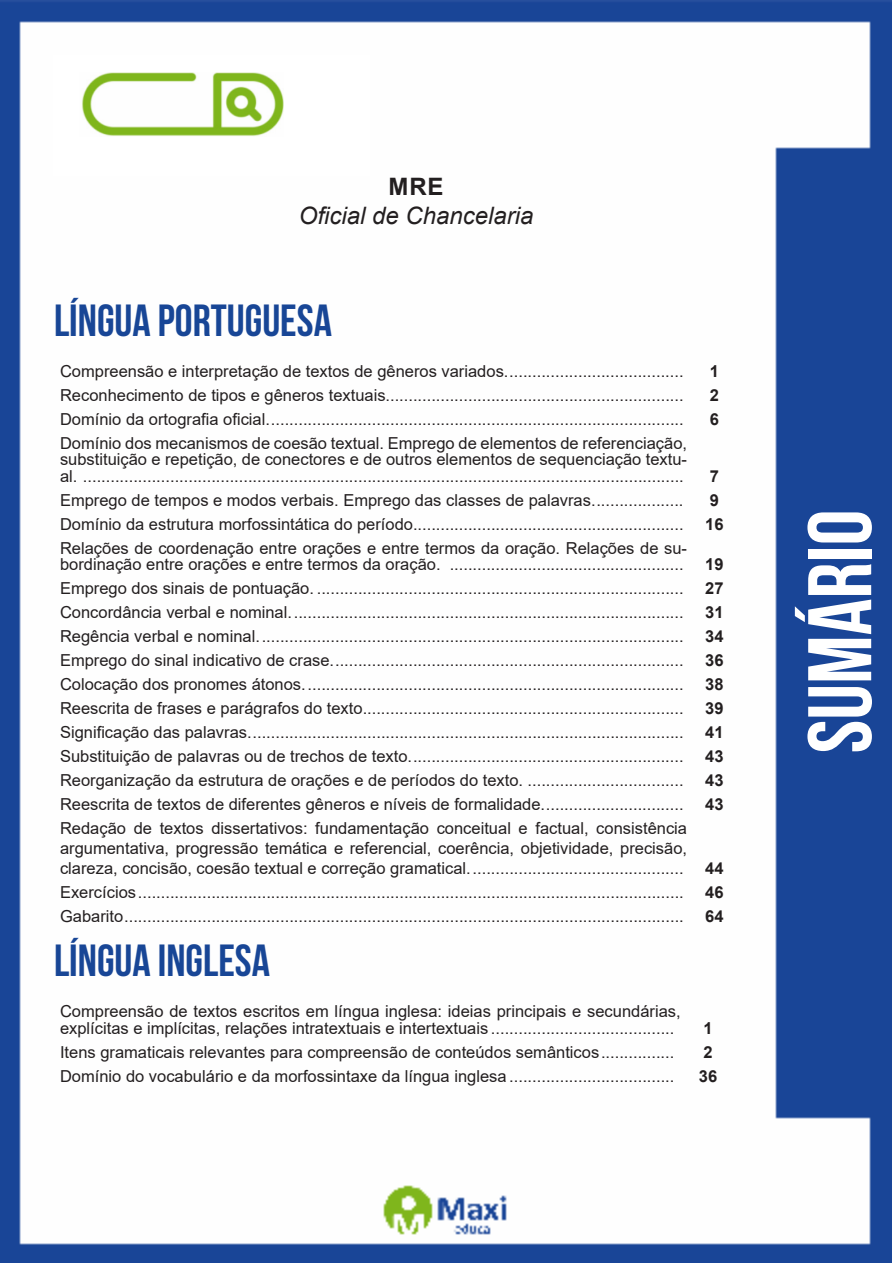
<style>
.page{position:relative;width:893px;height:1263px;background:#fff}
.page>*{position:absolute;margin:0;border:0;box-sizing:border-box;transform-origin:0 0}
.t1{font:700 90px "Bebas Neue";color:#fff}
.t2{font:700 45px "Bebas Neue";color:#184696}
.t3{font:italic 24px "Arial";color:#231f20}
.t4{font:700 24px "Arial";color:#231f20}
.ALTERNATIVAS{font:16.5px/16.5px "Arial";color:#231f20;text-align:justify}
.INDICE{font:700 16.5px "Arial";color:#231f20}
</style>
<div class="page">
<img style="left:0;top:0;width:892px;height:1263px">
<div style="left:53px;top:55px;width:317px;height:121px;background:#fff"></div>
<img style="left:82px;top:72px;width:201px;height:64px">
<p class="t4" style="left:389px;top:170px;width:57px">MRE</p>
<p class="t3" style="left:299px;top:200px;width:236px">Oficial de Chancelaria</p>
<p class="t2" style="left:54px;top:295px;width:279px">LÍNGUA PORTUGUESA</p>
<p class="ALTERNATIVAS" style="left:60px;top:363px;width:625px">Compreensão e interpretação de textos de gêneros variados.......................................</p>
<p class="INDICE" style="left:710px;top:359px;width:11px">1</p>
<p class="ALTERNATIVAS" style="left:60px;top:387px;width:625px">Reconhecimento de tipos e gêneros textuais.................................................................</p>
<p class="INDICE" style="left:710px;top:383px;width:11px">2</p>
<p class="ALTERNATIVAS" style="left:60px;top:411px;width:625px">Domínio da ortografia oficial...........................................................................................</p>
<p class="INDICE" style="left:710px;top:407px;width:11px">6</p>
<p class="ALTERNATIVAS" style="left:60px;top:435px;width:629px">Domínio dos mecanismos de coesão textual. Emprego de elementos de referenciação, substituição e repetição, de conectores e de outros elementos de sequenciação textu&shy;al. ...................................................................................................................................</p>
<p class="INDICE" style="left:710px;top:464px;width:11px">7</p>
<p class="ALTERNATIVAS" style="left:60px;top:492px;width:625px">Emprego de tempos e modos verbais. Emprego das classes de palavras....................</p>
<p class="INDICE" style="left:710px;top:488px;width:11px">9</p>
<p class="ALTERNATIVAS" style="left:60px;top:516px;width:625px">Domínio da estrutura morfossintática do período...........................................................</p>
<p class="INDICE" style="left:705px;top:512px;width:20px">16</p>
<p class="ALTERNATIVAS" style="left:60px;top:540px;width:629px">Relações de coordenação entre orações e entre termos da oração. Relações de su&shy;bordinação entre orações e entre termos da oração. ...................................................</p>
<p class="INDICE" style="left:705px;top:553px;width:20px">19</p>
<p class="ALTERNATIVAS" style="left:60px;top:580px;width:625px">Emprego dos sinais de pontuação. ................................................................................</p>
<p class="INDICE" style="left:705px;top:577px;width:20px">27</p>
<p class="ALTERNATIVAS" style="left:60px;top:604px;width:625px">Concordância verbal e nominal......................................................................................</p>
<p class="INDICE" style="left:705px;top:601px;width:20px">31</p>
<p class="ALTERNATIVAS" style="left:60px;top:628px;width:625px">Regência verbal e nominal.............................................................................................</p>
<p class="INDICE" style="left:705px;top:625px;width:20px">34</p>
<p class="ALTERNATIVAS" style="left:60px;top:652px;width:625px">Emprego do sinal indicativo de crase.............................................................................</p>
<p class="INDICE" style="left:705px;top:649px;width:20px">36</p>
<p class="ALTERNATIVAS" style="left:60px;top:676px;width:625px">Colocação dos pronomes átonos...................................................................................</p>
<p class="INDICE" style="left:705px;top:673px;width:20px">38</p>
<p class="ALTERNATIVAS" style="left:60px;top:700px;width:625px">Reescrita de frases e parágrafos do texto......................................................................</p>
<p class="INDICE" style="left:705px;top:697px;width:20px">39</p>
<p class="ALTERNATIVAS" style="left:60px;top:724px;width:625px">Significação das palavras...............................................................................................</p>
<p class="INDICE" style="left:705px;top:721px;width:20px">41</p>
<p class="ALTERNATIVAS" style="left:60px;top:748px;width:625px">Substituição de palavras ou de trechos de texto............................................................</p>
<p class="INDICE" style="left:705px;top:745px;width:20px">43</p>
<p class="ALTERNATIVAS" style="left:60px;top:772px;width:625px">Reorganização da estrutura de orações e de períodos do texto. ..................................</p>
<p class="INDICE" style="left:705px;top:769px;width:20px">43</p>
<p class="ALTERNATIVAS" style="left:60px;top:796px;width:625px">Reescrita de textos de diferentes gêneros e níveis de formalidade...............................</p>
<p class="INDICE" style="left:705px;top:793px;width:20px">43</p>
<p class="ALTERNATIVAS" style="left:60px;top:819px;width:629px;line-height:19.8px">Redação de textos dissertativos: fundamentação conceitual e factual, consistência argumentativa, progressão temática e referencial, coerência, objetividade, precisão, clareza, concisão, coesão textual e correção gramatical...............................................</p>
<p class="INDICE" style="left:705px;top:857px;width:20px">44</p>
<p class="ALTERNATIVAS" style="left:60px;top:884px;width:625px">Exercícios.......................................................................................................................</p>
<p class="INDICE" style="left:705px;top:881px;width:20px">46</p>
<p class="ALTERNATIVAS" style="left:60px;top:908px;width:625px">Gabarito..........................................................................................................................</p>
<p class="INDICE" style="left:705px;top:905px;width:20px">64</p>
<p class="t2" style="left:54px;top:936px;width:218px">LÍNGUA INGLESA</p>
<p class="ALTERNATIVAS" style="left:60px;top:1003px;width:622px">Compreensão de textos escritos em língua inglesa: ideias principais e secundárias, explícitas e implícitas, relações intratextuais e intertextuais ........................................</p>
<p class="INDICE" style="left:703px;top:1016px;width:11px">1</p>
<p class="ALTERNATIVAS" style="left:60px;top:1043px;width:616px">Itens gramaticais relevantes para compreensão de conteúdos semânticos................</p>
<p class="INDICE" style="left:703px;top:1040px;width:11px">2</p>
<p class="ALTERNATIVAS" style="left:60px;top:1067px;width:616px">Domínio do vocabulário e da morfossintaxe da língua inglesa ....................................</p>
<p class="INDICE" style="left:699px;top:1064px;width:20px">36</p>
<h1 class="t1" style="left:791px;top:753px;width:245px;rotate:-90deg">SUMÁRIO</h1>
</div>
